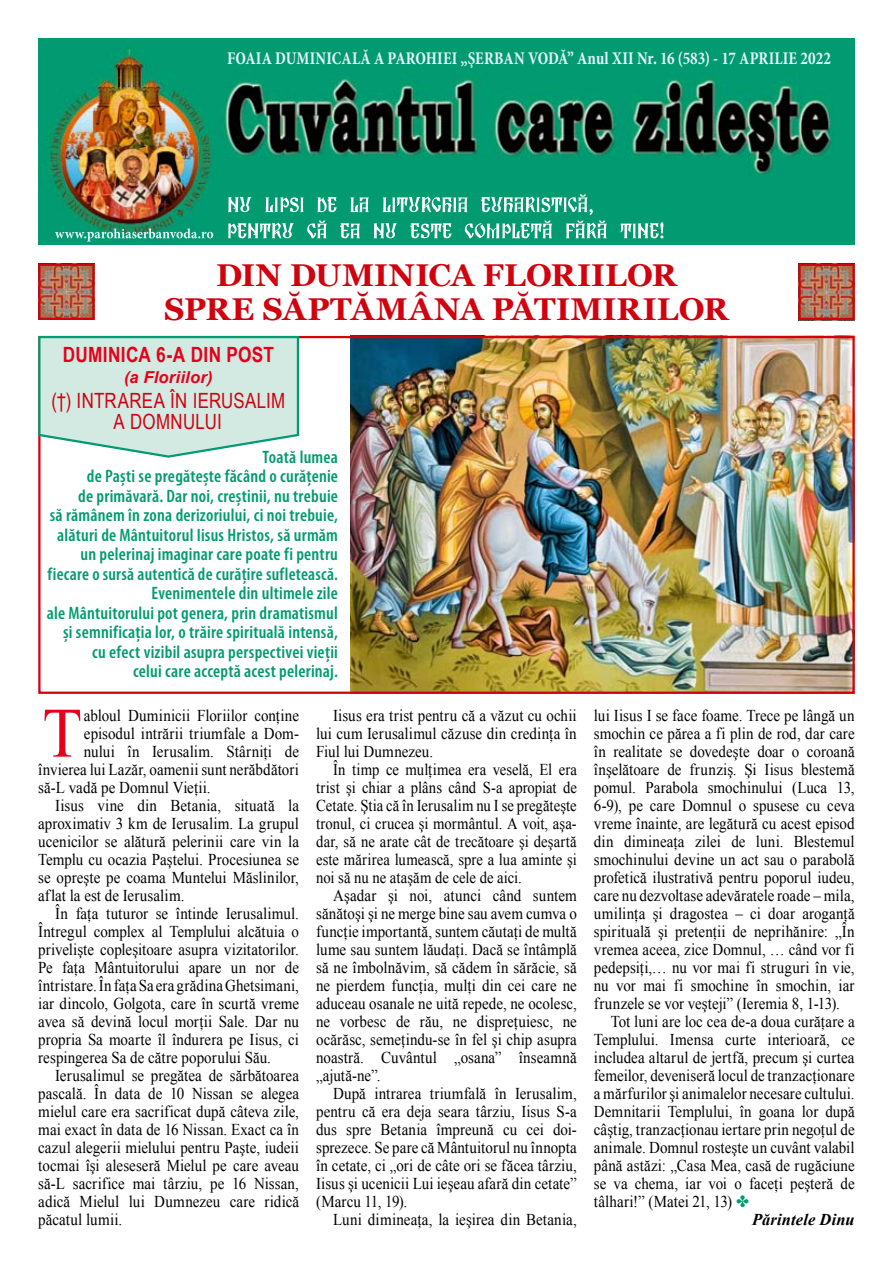
<style>
.page{position:relative;width:893px;height:1263px;background:#fff}
.page>*{position:absolute;margin:0;border:0;box-sizing:border-box;transform-origin:0 0}
.t1{font:70.8px "Times New Roman";color:#e60019;scale:.91 1}
.t2{font:700 31.5px/34.5px "Georgia";letter-spacing:.005em;color:#d1010e;text-align:center}
.t3{font:21px/21px "Arial Narrow";letter-spacing:.015em;color:#d1010e;text-align:center}
.t4{font:700 21px "Arial Narrow";letter-spacing:.015em;color:#e60019}
.t5{font:600 condensed 18px/19.5px "Myriad Pro";letter-spacing:.015em;color:#009b70;text-align:right}
.t6{font:700 condensed 18px "Minion Pro";letter-spacing:.01em;color:#e2f3fc;scale:.9 1}
.t7{font:16.5px/18px "Times New Roman";letter-spacing:.005em;color:#000;text-align:justify;scale:.91 1}
.t8{font:16.5px/18px "Times New Roman";letter-spacing:.005em;color:#000;text-align:justify;scale:.89 1}
.t9{font:italic 700 16.5px "Times New Roman";letter-spacing:.01em;color:#000}
.t10{font:italic 700 16.5px "Arial";letter-spacing:.015em;color:#e60019}
.s1{color:#009b70}
</style>
<div class="page">
<img style="left:38px;top:38px;width:817px;height:206px">
<svg style="left:55px;top:228px;width:158px;height:14px;background:#37ab8d"></svg>
<svg style="left:228px;top:194px;width:435px;height:44px;background:#3bb090"></svg>
<img style="left:350px;top:339px;width:502px;height:352px">
<div style="left:38px;top:336px;width:817px;height:358px;border:2px solid #d1010e"></div>
<img style="left:41px;top:267px;width:51px;height:50px">
<div style="left:38px;top:264px;width:57px;height:56px;border:2px solid #d1010e"></div>
<img style="left:801px;top:267px;width:51px;height:50px">
<div style="left:798px;top:264px;width:57px;height:56px;border:2px solid #d1010e"></div>
<svg style="left:38px;top:335px;width:262px;height:124px;background:#cce7de"></svg>
<p class="t6" style="left:227px;top:47px;width:672px">FOAIA DUMINICALĂ A PAROHIEI „ŞERBAN VODĂ” Anul XII Nr. 16 (583) - 17 APRILIE 2022</p>
<h2 class="t2" style="left:164px;top:258px;width:566px">DIN DUMINICA FLORIILOR<br>SPRE SĂPTĂMÂNA PĂTIMIRILOR</h2>
<p class="t4" style="left:63px;top:339px;width:213px">DUMINICA 6-A DIN POST</p>
<p class="t10" style="left:124px;top:366px;width:90px">(a Floriilor)</p>
<p class="t3" style="left:52px;top:389px;width:235px">(†) INTRAREA ÎN IERUSALIM<br>A DOMNULUI</p>
<p class="t5" style="left:47px;top:447px;width:293px">Toată lumea<br>de Paști se pregătește făcând o curățenie<br>de primăvară. Dar noi, creștinii, nu trebuie<br>să rămânem în zona derizoriului, ci noi trebuie, alături de Mântuitorul Iisus Hristos, să urmăm un pelerinaj imaginar care poate fi pentru fiecare o sursă autentică de curățire sufletească.<br>Evenimentele din ultimele zile<br>ale Mântuitorului pot genera, prin dramatismul și semnificația lor, o trăire spirituală intensă, cu efect vizibil asupra perspectivei vieții<br>celui care acceptă acest pelerinaj.</p>
<h1 class="t1" style="left:43px;top:685px;width:45px">T</h1>
<p class="t7" style="left:84px;top:706px;width:238px">abloul Duminicii Floriilor conţine</p>
<p class="t7" style="left:84px;top:724px;width:238px">episodul intrării triumfale a Dom-</p>
<p class="t7" style="left:84px;top:742px;width:238px">nului în Ierusalim. Stârniţi de</p>
<p class="t7" style="left:38px;top:760px;width:288px">învierea lui Lazăr, oamenii sunt nerăbdători</p>
<p class="t7" style="left:38px;top:778px;width:191px">să-L vadă pe Domnul Vieţii.</p>
<p class="t7" style="left:55px;top:796px;width:269px">Iisus vine din Betania, situată la</p>
<p class="t7" style="left:38px;top:814px;width:288px">aproximativ 3 km de Ierusalim. La grupul</p>
<p class="t7" style="left:38px;top:832px;width:288px">ucenicilor se alătură pelerinii care vin la</p>
<p class="t7" style="left:38px;top:850px;width:288px">Templu cu ocazia Paştelui. Procesiunea se</p>
<p class="t7" style="left:38px;top:868px;width:288px">se opreşte pe coama Muntelui Măslinilor,</p>
<p class="t7" style="left:38px;top:886px;width:162px">aflat la est de Ierusalim.</p>
<p class="t7" style="left:55px;top:904px;width:269px">În faţa tuturor se întinde Ierusalimul.</p>
<p class="t7" style="left:38px;top:922px;width:288px">Întregul complex al Templului alcătuia o</p>
<p class="t7" style="left:38px;top:940px;width:288px">privelişte copleşitoare asupra vizitatorilor.</p>
<p class="t7" style="left:38px;top:958px;width:288px">Pe faţa Mântuitorului apare un nor de</p>
<p class="t7" style="left:38px;top:976px;width:288px">întristare. În faţa Sa era grădina Ghetsimani,</p>
<p class="t7" style="left:38px;top:994px;width:288px">iar dincolo, Golgota, care în scurtă vreme</p>
<p class="t7" style="left:38px;top:1012px;width:288px">avea să devină locul morţii Sale. Dar nu</p>
<p class="t7" style="left:38px;top:1030px;width:288px">propria Sa moarte îl îndurera pe Iisus, ci</p>
<p class="t7" style="left:38px;top:1048px;width:257px">respingerea Sa de către poporului Său.</p>
<p class="t7" style="left:55px;top:1066px;width:269px">Ierusalimul se pregătea de sărbătoarea</p>
<p class="t7" style="left:38px;top:1084px;width:288px">pascală. În data de 10 Nissan se alegea</p>
<p class="t7" style="left:38px;top:1102px;width:288px">mielul care era sacrificat după câteva zile,</p>
<p class="t7" style="left:38px;top:1120px;width:288px">mai exact în data de 16 Nissan. Exact ca în</p>
<p class="t7" style="left:38px;top:1138px;width:288px">cazul alegerii mielului pentru Paşte, iudeii</p>
<p class="t7" style="left:38px;top:1156px;width:288px">tocmai îşi aleseseră Mielul pe care aveau</p>
<p class="t7" style="left:38px;top:1174px;width:288px">să-L sacrifice mai târziu, pe 16 Nissan,</p>
<p class="t7" style="left:38px;top:1192px;width:288px">adică Mielul lui Dumnezeu care ridică</p>
<p class="t7" style="left:38px;top:1210px;width:94px">păcatul lumii.</p>
<p class="t7" style="left:316px;top:706px;width:288px;text-indent:17px">Iisus era trist pentru că a văzut cu ochii lui cum Ierusalimul căzuse din credinţa în Fiul lui Dumnezeu.</p>
<p class="t8" style="left:316px;top:760px;width:295px;text-indent:17px">În timp ce mulţimea era veselă, El era trist şi chiar a plâns când S-a apropiat de Cetate. Ştia că în Ierusalim nu I se pregăteşte tronul, ci crucea şi mormântul. A voit, aşa&shy;dar, să ne arate cât de trecătoare şi deşartă este mărirea lumească, spre a lua aminte şi noi să nu ne ataşăm de cele de aici.</p>
<p class="t7" style="left:316px;top:886px;width:288px;text-indent:17px">Aşadar şi noi, atunci când suntem sănătoşi şi ne merge bine sau avem cumva o funcţie importantă, suntem căutaţi de multă lume sau suntem lăudaţi. Dacă se întâmplă să ne îmbolnăvim, să cădem în sărăcie, să ne pierdem funcţia, mulţi din cei care ne aduceau osanale ne uită repede, ne ocolesc, ne vorbesc de rău, ne dispreţuiesc, ne ocărăsc, semeţindu‑se în fel şi chip asupra noastră. Cuvântul „osana” înseamnă „ajută‑ne”.</p>
<p class="t7" style="left:316px;top:1084px;width:288px;text-indent:17px">După intrarea triumfală în Ierusalim, pentru că era deja seara târziu, Iisus S-a dus spre Betania împreună cu cei doi&shy;sprezece. Se pare că Mântuitorul nu înnopta în cetate, ci „ori de câte ori se făcea târziu, Iisus şi ucenicii Lui ieşeau afară din cetate” (Marcu 11, 19).</p>
<p class="t7" style="left:333px;top:1210px;width:269px">Luni dimineaţa, la ieşirea din Betania,</p>
<p class="t7" style="left:594px;top:706px;width:288px">lui Iisus I se face foame. Trece pe lângă un</p>
<p class="t7" style="left:594px;top:724px;width:288px">smochin ce părea a fi plin de rod, dar care</p>
<p class="t7" style="left:594px;top:742px;width:288px">în realitate se dovedeşte doar o coroană</p>
<p class="t7" style="left:594px;top:760px;width:288px">înşelătoare de frunziş. Şi Iisus blestemă</p>
<p class="t7" style="left:594px;top:778px;width:288px">pomul. Parabola smochinului (Luca 13,</p>
<p class="t7" style="left:594px;top:796px;width:288px">6‑9), pe care Domnul o spusese cu ceva</p>
<p class="t7" style="left:594px;top:814px;width:288px">vreme înainte, are legătură cu acest episod</p>
<p class="t7" style="left:594px;top:832px;width:288px">din dimineaţa zilei de luni. Blestemul</p>
<p class="t7" style="left:594px;top:850px;width:288px">smochinului devine un act sau o parabolă</p>
<p class="t7" style="left:594px;top:868px;width:288px">profetică ilustrativă pentru poporul iudeu,</p>
<p class="t7" style="left:594px;top:886px;width:288px">care nu dezvoltase adevăratele roade – mila,</p>
<p class="t7" style="left:594px;top:904px;width:288px">umilinţa şi dragostea – ci doar aroganţă</p>
<p class="t7" style="left:594px;top:922px;width:288px">spirituală şi pretenţii de neprihănire: „În</p>
<p class="t7" style="left:594px;top:940px;width:288px">vremea aceea, zice Domnul, … când vor fi</p>
<p class="t7" style="left:594px;top:958px;width:288px">pedepsiţi,… nu vor mai fi struguri în vie,</p>
<p class="t7" style="left:594px;top:976px;width:288px">nu vor mai fi smochine în smochin, iar</p>
<p class="t7" style="left:594px;top:994px;width:272px">frunzele se vor veşteji” (Ieremia 8, 1-13).</p>
<p class="t7" style="left:611px;top:1012px;width:269px">Tot luni are loc cea de-a doua curăţare a</p>
<p class="t7" style="left:594px;top:1030px;width:288px">Templului. Imensa curte interioară, ce</p>
<p class="t7" style="left:594px;top:1048px;width:288px">includea altarul de jertfă, precum şi curtea</p>
<p class="t7" style="left:594px;top:1066px;width:288px">femeilor, deveniseră locul de tranzacţionare</p>
<p class="t7" style="left:594px;top:1084px;width:288px">a mărfurilor şi animalelor necesare cultului.</p>
<p class="t7" style="left:594px;top:1102px;width:288px">Demnitarii Templului, în goana lor după</p>
<p class="t7" style="left:594px;top:1120px;width:288px">câştig, tranzacţionau iertare prin negoţul de</p>
<p class="t7" style="left:594px;top:1138px;width:288px">animale. Domnul rosteşte un cuvânt valabil</p>
<p class="t7" style="left:594px;top:1156px;width:288px">până astăzi: „Casa Mea, casă de rugăciune</p>
<p class="t7" style="left:594px;top:1174px;width:288px">se va chema, iar voi o faceţi peşteră de</p>
<p class="t7" style="left:594px;top:1192px;width:172px">tâlhari!” (Matei 21, 13) <span class="s1">✤</span></p>
<p class="t9" style="left:752px;top:1208px;width:104px">Părintele Dinu</p>
</div>
